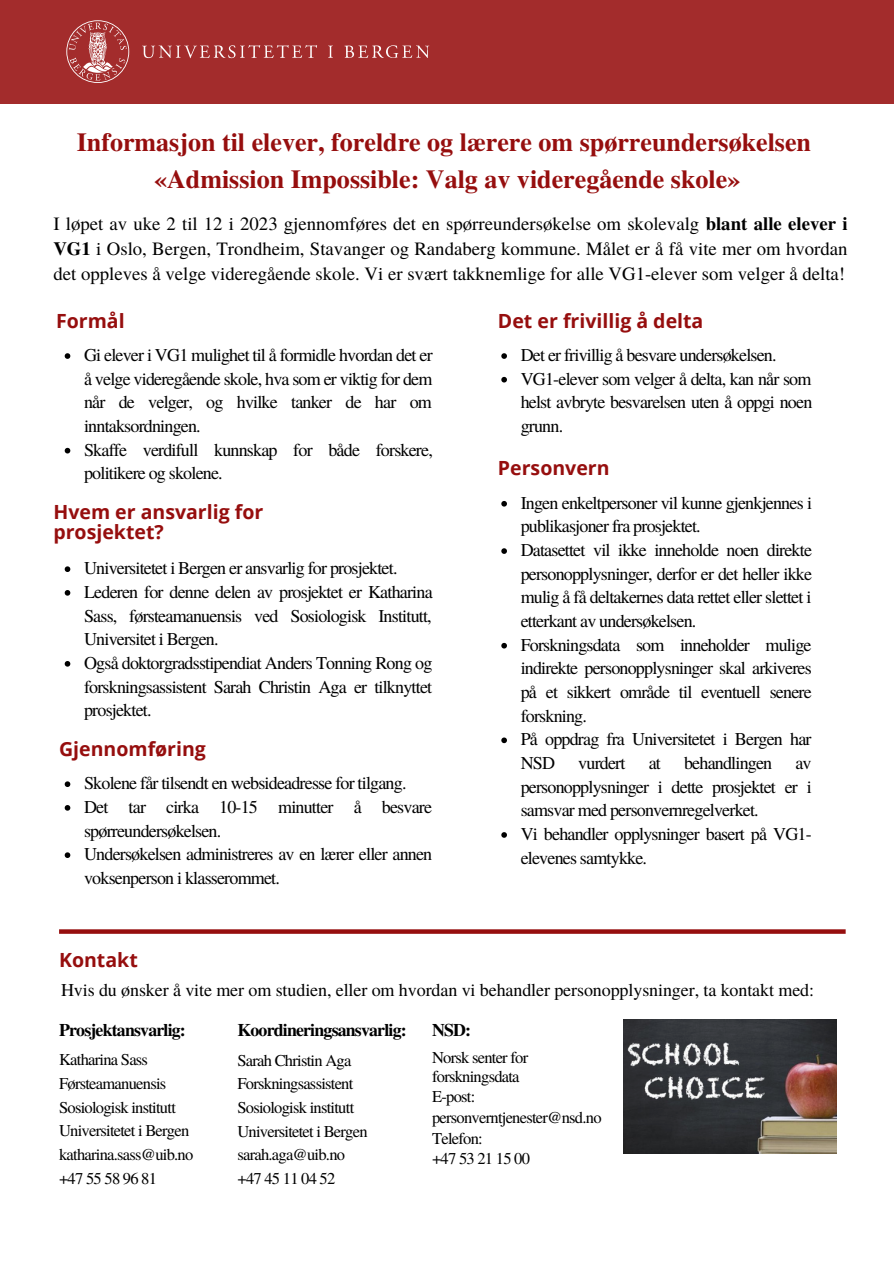
<style>
.page{position:relative;width:894px;height:1264px;background:#fff}
.page>*{position:absolute;margin:0;border:0;box-sizing:border-box;transform-origin:0 0}
.t1{font:700 25.95px/37.2px "Te X Gyre Termes";color:#960e0e;text-align:center}
.t2{font:700 19.5px/20.2px "Open Sans";color:#960e0e}
.t3{font:18.75px/24.8px "Te X Gyre Termes";color:#000;text-align:justify}
.t4{font:18px/23.7px "Te X Gyre Termes";letter-spacing:-.045em;color:#000}
.t5{font:18px "Te X Gyre Termes";letter-spacing:-.005em;color:#000}
.t6{font:700 17.85px "Te X Gyre Termes";letter-spacing:-.045em;color:#000}
.t7{font:16.5px/23.7px "Te X Gyre Termes";letter-spacing:-.045em;color:#000}
.s1{font-weight:700}
</style>
<div class="page">
<div style="left:0;top:0;width:892px;height:103px;background:#a32c2c"></div>
<svg style="left:66px;top:20px;width:63px;height:63px"></svg>
<svg style="left:142px;top:45px;width:287px;height:13px"></svg>
<img style="left:623px;top:1019px;width:213px;height:134px">
<svg style="left:65px;top:353px;width:5px;height:6px"></svg>
<svg style="left:65px;top:448px;width:5px;height:5px"></svg>
<svg style="left:65px;top:566px;width:5px;height:6px"></svg>
<svg style="left:65px;top:590px;width:5px;height:5px"></svg>
<svg style="left:65px;top:661px;width:5px;height:5px"></svg>
<svg style="left:65px;top:781px;width:5px;height:6px"></svg>
<svg style="left:65px;top:805px;width:5px;height:5px"></svg>
<svg style="left:65px;top:852px;width:5px;height:6px"></svg>
<svg style="left:501px;top:353px;width:6px;height:6px"></svg>
<svg style="left:501px;top:377px;width:6px;height:5px"></svg>
<svg style="left:501px;top:501px;width:6px;height:5px"></svg>
<svg style="left:501px;top:548px;width:6px;height:6px"></svg>
<svg style="left:501px;top:643px;width:6px;height:5px"></svg>
<svg style="left:501px;top:737px;width:6px;height:6px"></svg>
<svg style="left:501px;top:832px;width:6px;height:5px"></svg>
<svg style="left:59px;top:929px;width:786px;height:4px;fill:#960e0e"></svg>
<h1 class="t1" style="left:77px;top:122px;width:735px">Informasjon til elever, foreldre og lærere om spørreundersøkelsen «Admission Impossible: Valg av videregående skole»</h1>
<p class="t3" style="left:53px;top:211px;width:795px">I løpet av uke 2 til 12 i 2023 gjennomføres det en spørreundersøkelse om skolevalg <span class="s1">blant alle elever i VG1</span> i Oslo, Bergen, Trondheim, Stavanger og Randaberg kommune. Målet er å få vite mer om hvordan det oppleves å velge videregående skole. Vi er svært takknemlige for alle VG1-elever som velger å delta!</p>
<p class="t2" style="left:56px;top:310px;width:70px">Formål</p>
<p class="t2" style="left:498px;top:310px;width:207px">Det er frivillig å delta</p>
<p class="t4" style="left:520px;top:342px;width:293px">Det er frivillig å besvare undersøkelsen.<br>VG1-elever som velger å delta, kan når som helst avbryte besvarelsen uten å oppgi noen grunn.</p>
<p class="t2" style="left:498px;top:457px;width:113px">Personvern</p>
<p class="t4" style="left:520px;top:490px;width:293px">Ingen enkeltpersoner vil kunne gjenkjennes i publikasjoner fra prosjektet.<br>Datasettet vil ikke inneholde noen direkte personopplysninger, derfor er det heller ikke mulig å få deltakernes data rettet eller slettet i etterkant av undersøkelsen.<br>Forskningsdata som inneholder mulige indirekte personopplysninger skal arkiveres på et sikkert område til eventuell senere forskning.<br>På oppdrag fra Universitetet i Bergen har NSD</p>
<p class="t4" style="left:84px;top:342px;width:350px">Gi elever i VG1 mulighet til å formidle hvordan det er å velge videregående skole, hva som er viktig for dem når de velger, og hvilke tanker de har om inntaksordningen.<br>Skaffe verdifull kunnskap for både forskere, politikere og skolene.</p>
<p class="t2" style="left:53px;top:501px;width:211px">Hvem er ansvarlig for prosjektet?</p>
<p class="t4" style="left:84px;top:555px;width:350px">Universitetet i Bergen er ansvarlig for prosjektet.<br>Lederen for denne delen av prosjektet er Katharina Sass, førsteamanuensis ved Sosiologisk Institutt, Universitet i Bergen.<br>Også doktorgradsstipendiat Anders Tonning Rong og forskningsassistent Sarah Christin Aga er tilknyttet prosjektet.</p>
<p class="t2" style="left:59px;top:738px;width:148px">Gjennomføring</p>
<p class="t4" style="left:84px;top:770px;width:349px">Skolene får tilsendt en websideadresse for tilgang.<br>Det tar cirka 10-15 minutter å besvare spørreundersøkelsen.<br>Undersøkelsen administreres av en lærer eller annen voksenperson i klasserommet.</p>
<p class="t4" style="left:578px;top:750px;width:49px">vurdert</p>
<p class="t4" style="left:648px;top:750px;width:14px">at</p>
<p class="t4" style="left:683px;top:750px;width:90px">behandlingen</p>
<p class="t4" style="left:520px;top:750px;width:292px;text-indent:275px">av personopplysninger i dette prosjektet er i samsvar med personvernregelverket.<br>Vi behandler opplysninger basert på VG1- elevenes samtykke.</p>
<p class="t2" style="left:59px;top:949px;width:80px">Kontakt</p>
<p class="t5" style="left:61px;top:977px;width:754px">Hvis du ønsker å vite mer om studien, eller om hvordan vi behandler personopplysninger, ta kontakt med:</p>
<p class="t6" style="left:59px;top:1016px;width:128px">Prosjektansvarlig:</p>
<p class="t7" style="left:59px;top:1047px;width:136px">Katharina Sass<br>Førsteamanuensis<br>Sosiologisk institutt<br>Universitetet i Bergen katharina.sass@uib.no +47 55 58 96 81</p>
<p class="t6" style="left:432px;top:1016px;width:41px">NSD:</p>
<p class="t7" style="left:432px;top:1047px;width:98px;line-height:19.2px">Norsk senter for forskningsdata<br>E-post:</p>
<p class="t7" style="left:432px;top:1105px;width:171px;line-height:21.5px">personverntjenester@nsd.no<br>Telefon:</p>
<p class="t7" style="left:432px;top:1145px;width:99px">+47 53 21 15 00</p>
<p class="t6" style="left:237px;top:1016px;width:171px">Koordineringsansvarlig:</p>
<p class="t7" style="left:237px;top:1047px;width:132px">Sarah Christin Aga<br>Forskningsassistent<br>Sosiologisk institutt<br>Universitetet i Bergen sarah.aga@uib.no +47 45 11 04 52</p>
</div>
